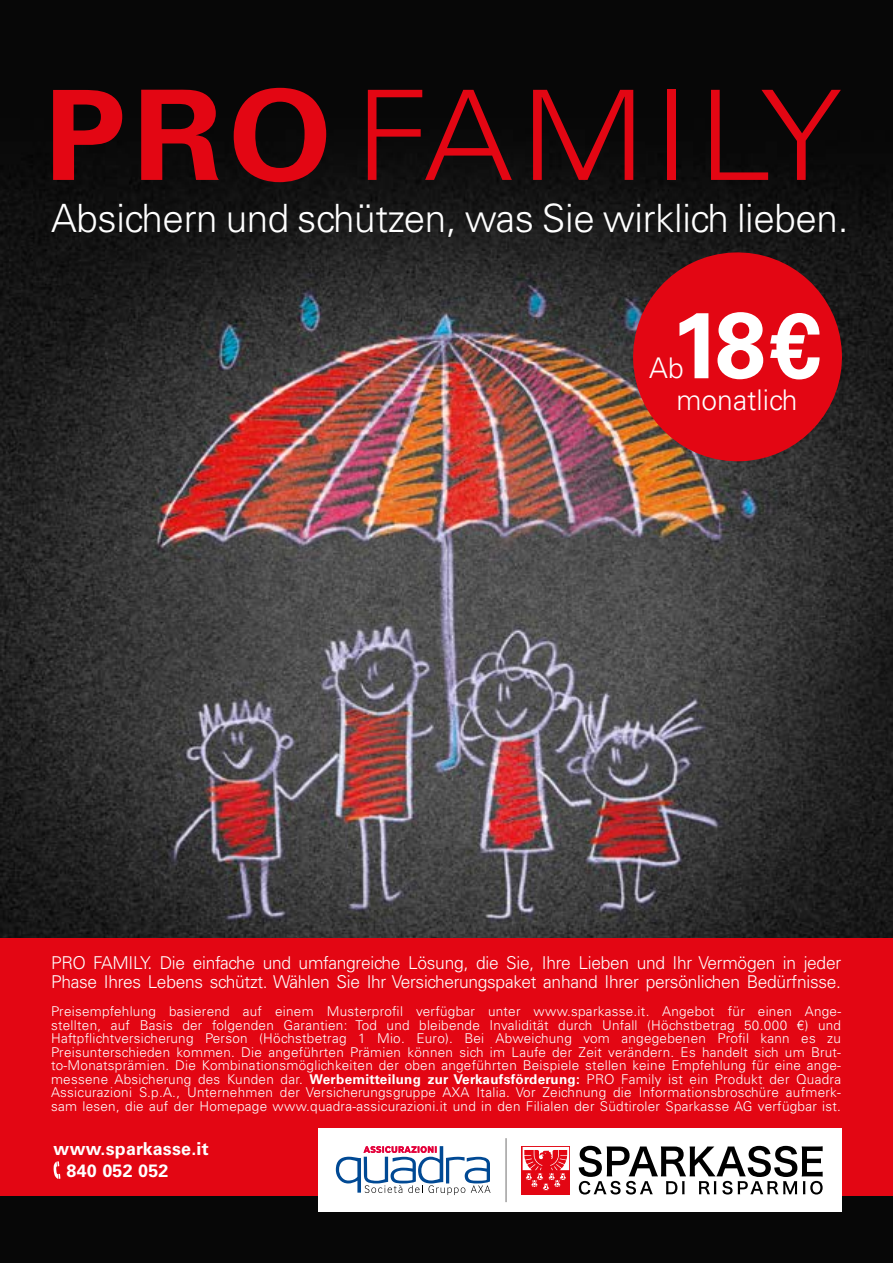
<style>
.page{position:relative;width:893px;height:1263px;background:#fff}
.page>*{position:absolute;margin:0;border:0;box-sizing:border-box;transform-origin:0 0}
.t1{font:300 124.8px "Univers LT";letter-spacing:.055em;color:#e30613;scale:1.07 1}
.t2{font:700 93.15px "Univers LT";color:#fff}
.t3{font:300 39px "Univers LT";letter-spacing:-.01em;color:#fff}
.t4{font:300 28.5px "Univers LT";color:#fff}
.t5{font:700 17.85px/22px "Univers LT";letter-spacing:.015em;color:#fff}
.t6{font:300 17.7px/19.5px "Univers LT";letter-spacing:-.015em;color:#fff}
.t7{font:300 13.5px/13.5px "Univers LT";letter-spacing:.02em;color:#fff;text-align:justify}
.s1{font-weight:700}
</style>
<div class="page">
<img style="left:0;top:0;width:893px;height:1263px">
<div style="left:0;top:938px;width:893px;height:258px;background:#e30613"></div>
<svg style="left:53px;top:1161px;width:7px;height:18px"></svg>
<div style="left:319px;top:1128px;width:523px;height:84px;background:#fff"></div>
<svg style="left:579px;top:1146px;width:244px;height:48px"></svg>
<div style="left:522px;top:1146px;width:48px;height:48px;background:#e30613"></div>
<svg style="left:523px;top:1147px;width:46px;height:43px"></svg>
<hr style="left:506px;top:1138px;width:1px;height:64px;background:#706f6f">
<svg style="left:336px;top:1146px;width:154px;height:49px"></svg>
<svg style="left:631px;top:250px;width:213px;height:214px;background:#ba1118"></svg>
<h1 class="t1" style="left:44px;top:60px;width:747px"><span class="s1">PRO</span> FAMILY</h1>
<h3 class="t3" style="left:51px;top:195px;width:799px">Absichern und schützen, was Sie wirklich lieben.</h3>
<h2 class="t2" style="left:671px;top:291px;width:152px">18€</h2>
<h3 class="t4" style="left:676px;top:382px;width:122px">monatlich</h3>
<h3 class="t4" style="left:649px;top:351px;width:36px">Ab</h3>
<h3 class="t6" style="left:51px;top:953px;width:792px">PRO FAMILY. Die einfache und umfangreiche Lösung, die Sie, Ihre Lieben und Ihr Vermögen in jeder<br>Phase Ihres Lebens schützt. Wählen Sie Ihr Versicherungspaket anhand Ihrer persönlichen Bedürfnisse.</h3>
<p class="t7" style="left:51px;top:1005px;width:792px">Preisempfehlung basierend auf einem Musterprofil verfügbar unter www.sparkasse.it. Angebot für einen Ange&shy;stellten, auf Basis der folgenden Garantien: Tod und bleibende Invalidität durch Unfall (Höchstbetrag 50.000 €) und Haftpflichtversicherung Person (Höchstbetrag 1 Mio. Euro). Bei Abweichung vom angegebenen Profil kann es zu Preisunterschieden kommen. Die angeführten Prämien können sich im Laufe der Zeit verändern. Es handelt sich um Brut&shy;to-Monatsprämien. Die Kombinationsmöglichkeiten der oben angeführten Beispiele stellen keine Empfehlung für eine ange&shy;messene Absicherung des Kunden dar. <span class="s1">Werbemitteilung zur Verkaufsförderung:</span> PRO Family ist ein Produkt der Quadra Assicurazioni S.p.A., Unternehmen der Versicherungsgruppe AXA Italia. Vor Zeichnung die Informationsbroschüre aufmerk&shy;sam lesen, die auf der Homepage www.quadra-assicurazioni.it und in den Filialen der Südtiroler Sparkasse AG verfügbar ist.</p>
<h3 class="t5" style="left:67px;top:1138px;width:144px;text-indent:-13px">www.sparkasse.it<br>840 052 052</h3>
</div>
